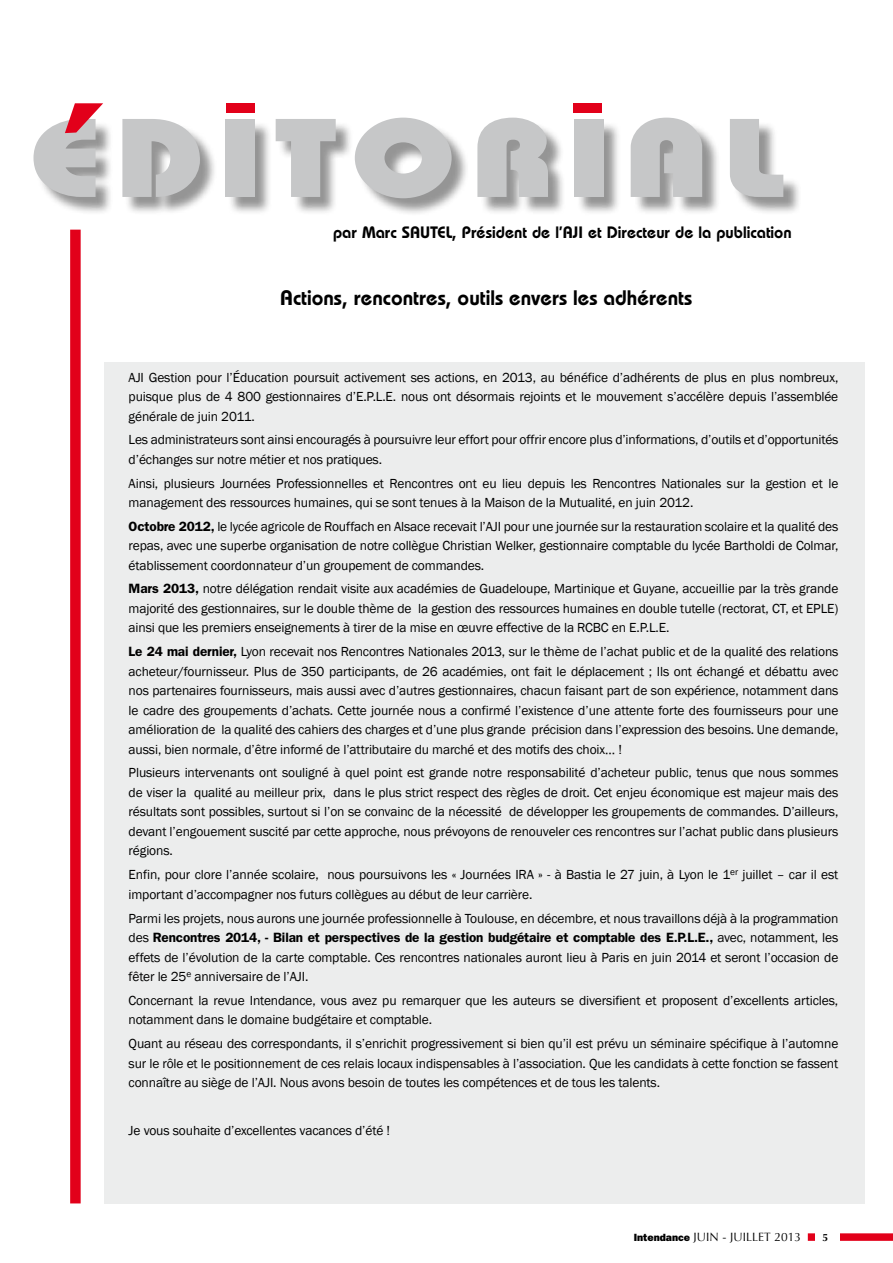
<style>
.page{position:relative;width:893px;height:1263px;background:#fff}
.page>*{position:absolute;margin:0;border:0;box-sizing:border-box;transform-origin:0 0}
.t1{font:800 111.45px "Bauhaus";letter-spacing:.11em;color:#c6c7c8;scale:1.2 1}
.t2{font:600 21px "Bauhaus";color:#000}
.t3{font:600 16.5px "Bauhaus";color:#000}
.t4{font:13.5px/19.5px "Franklin Gothic";letter-spacing:-.01em;color:#000;text-align:justify}
.t5{font:12px "Optima";color:#000}
.t6{font:700 10.5px "Optima";color:#000}
.s1{font-weight:600}
.s2{font-family:"Franklin Gothic";font-weight:800;font-size:10.5px}
</style>
<div class="page">
<div style="left:808px;top:1233px;width:85px;height:8px;background:#e2001a"></div>
<div style="left:815px;top:1233px;width:24px;height:8px;background:#fff"></div>
<div style="left:104px;top:362px;width:761px;height:841px;background:#eceded"></div>
<div style="left:36px;top:120px;width:766px;height:96px;background:#000;opacity:.42"></div>
<div style="left:574px;top:103px;width:28px;height:10px;background:#e2001a"></div>
<div style="left:226px;top:103px;width:28px;height:10px;background:#e2001a"></div>
<svg style="left:65px;top:103px;width:38px;height:30px"></svg>
<div style="left:70px;top:230px;width:11px;height:973px;background:#e2001a"></div>
<h1 class="t1" style="left:29px;top:92px;width:630px">EDITORIAL</h1>
<p class="t3" style="left:333px;top:222px;width:460px">par Marc SAUTEL, Président de l’AJI et Directeur de la publication</p>
<h2 class="t2" style="left:280px;top:285px;width:413px">Actions, rencontres, outils envers les adhérents</h2>
<p class="t4" style="left:129px;top:368px;width:711px">AJI Gestion pour l’Éducation poursuit activement ses actions, en 2013, au bénéfice d’adhérents de plus en plus nombreux, puisque plus de 4 800 gestionnaires d’E.P.L.E. nous ont désormais rejoints et le mouvement s’accélère depuis l’assemblée générale de juin 2011.</p>
<p class="t4" style="left:129px;top:430px;width:711px">Les administrateurs sont ainsi encouragés à poursuivre leur effort pour offrir encore plus d’informations, d’outils et d’opportunités d’échanges sur notre métier et nos pratiques.</p>
<p class="t4" style="left:129px;top:473px;width:711px">Ainsi, plusieurs Journées Professionnelles et Rencontres ont eu lieu depuis les Rencontres Nationales sur la gestion et le management des ressources humaines, qui se sont tenues à la Maison de la Mutualité, en juin 2012.</p>
<p class="t4" style="left:129px;top:517px;width:711px"><span class="s1">Octobre 2012,</span> le lycée agricole de Rouffach en Alsace recevait l’AJI pour une journée sur la restauration scolaire et la qualité des repas, avec une superbe organisation de notre collègue Christian Welker, gestionnaire comptable du lycée Bartholdi de Colmar, établissement coordonnateur d’un groupement de commandes.</p>
<p class="t4" style="left:129px;top:579px;width:711px"><span class="s1">Mars 2013,</span> notre délégation rendait visite aux académies de Guadeloupe, Martinique et Guyane, accueillie par la très grande majorité des gestionnaires, sur le double thème de la gestion des ressources humaines en double tutelle (rectorat, CT, et EPLE) ainsi que les premiers enseignements à tirer de la mise en œuvre effective de la RCBC en E.P.L.E.</p>
<p class="t4" style="left:129px;top:642px;width:711px"><span class="s1">Le 24 mai dernier,</span> Lyon recevait nos Rencontres Nationales 2013, sur le thème de l’achat public et de la qualité des relations acheteur/fournisseur. Plus de 350 participants, de 26 académies, ont fait le déplacement ; Ils ont échangé et débattu avec nos partenaires fournisseurs, mais aussi avec d’autres gestionnaires, chacun faisant part de son expérience, notamment dans le cadre des groupements d’achats. Cette journée nous a confirmé l’existence d’une attente forte des fournisseurs pour une amélioration de la qualité des cahiers des charges et d’une plus grande précision dans l’expression des besoins. Une demande, aussi, bien normale, d’être informé de l’attributaire du marché et des motifs des choix… !</p>
<p class="t4" style="left:129px;top:763px;width:711px">Plusieurs intervenants ont souligné à quel point est grande notre responsabilité d’acheteur public, tenus que nous sommes de viser la qualité au meilleur prix, dans le plus strict respect des règles de droit. Cet enjeu économique est majeur mais des résultats sont possibles, surtout si l’on se convainc de la nécessité de développer les groupements de commandes. D’ailleurs, devant l’engouement suscité par cette approche, nous prévoyons de renouveler ces rencontres sur l’achat public dans plusieurs régions.</p>
<p class="t4" style="left:129px;top:865px;width:711px">Enfin, pour clore l’année scolaire, nous poursuivons les « Journées IRA » - à Bastia le 27 juin, à Lyon le 1<sup>er</sup> juillet – car il est important d’accompagner nos futurs collègues au début de leur carrière.</p>
<p class="t4" style="left:129px;top:909px;width:711px">Parmi les projets, nous aurons une journée professionnelle à Toulouse, en décembre, et nous travaillons déjà à la programmation des <span class="s1">Rencontres 2014, - Bilan et perspectives de la gestion budgétaire et comptable des E.P.L.E.,</span> avec, notamment, les effets de l’évolution de la carte comptable. Ces rencontres nationales auront lieu à Paris en juin 2014 et seront l’occasion de fêter le 25<sup>e</sup> anniversaire de l’AJI.</p>
<p class="t4" style="left:129px;top:991px;width:711px">Concernant la revue Intendance, vous avez pu remarquer que les auteurs se diversifient et proposent d’excellents articles, notamment dans le domaine budgétaire et comptable.</p>
<p class="t4" style="left:129px;top:1034px;width:711px">Quant au réseau des correspondants, il s’enrichit progressivement si bien qu’il est prévu un séminaire spécifique à l’automne sur le rôle et le positionnement de ces relais locaux indispensables à l’association. Que les candidats à cette fonction se fassent connaître au siège de l’AJI. Nous avons besoin de toutes les compétences et de tous les talents.</p>
<p class="t4" style="left:129px;top:1121px;width:263px">Je vous souhaite d’excellentes vacances d’été !</p>
<p class="t5" style="left:634px;top:1230px;width:169px"><span class="s2">Intendance</span> JUIN - JUILLET 2013</p>
<p class="t6" style="left:822px;top:1231px;width:7px">5</p>
</div>
